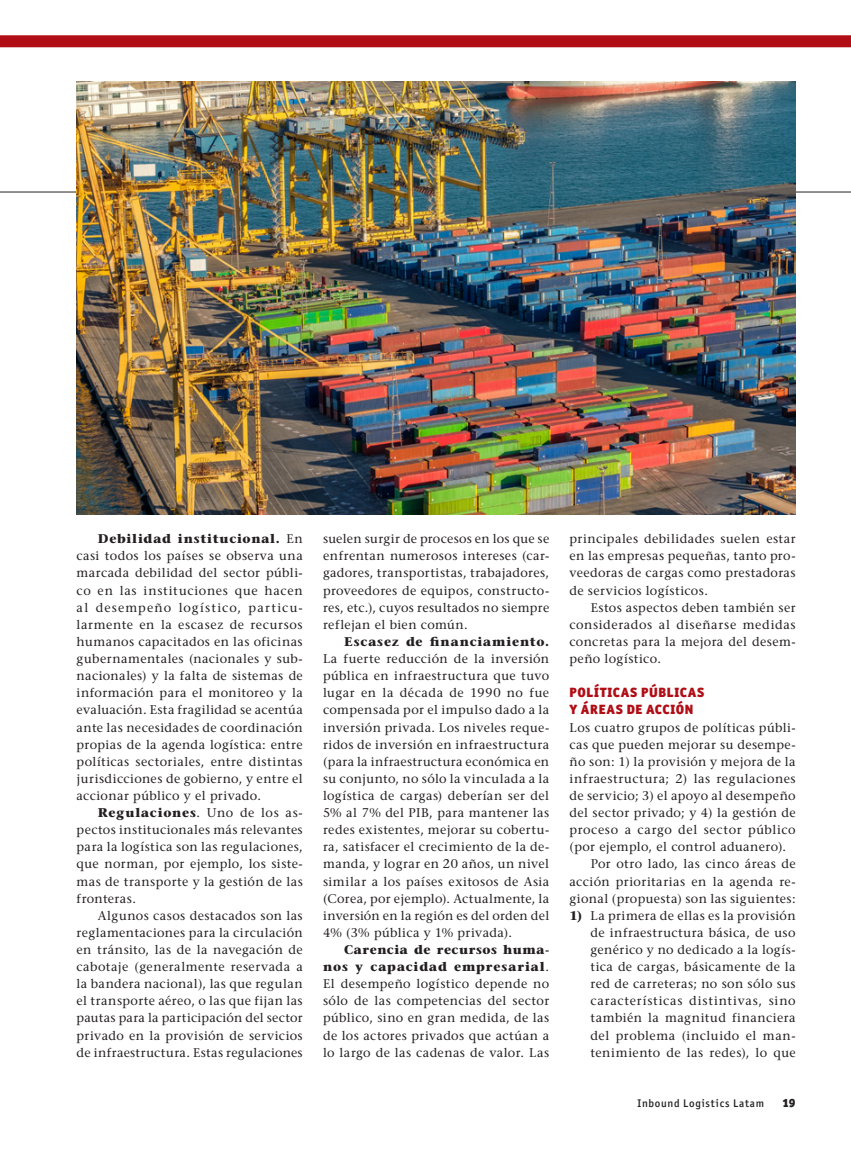
<style>
.page{position:relative;width:851px;height:1149px;background:#fff}
.page>*{position:absolute;margin:0;border:0;box-sizing:border-box;transform-origin:0 0}
.t1{font:900 13.5px/17.1px "Officina Sans ITC Std";letter-spacing:.04em;color:#b00d15}
.t2{font:500 12.6px/17.1px "Stone Serif Std";letter-spacing:.03em;color:#231f20;text-align:justify}
.t3{font:500 12.6px "Stone Serif Std";letter-spacing:.05em;color:#231f20}
.t4{font:700 12.6px "Stone Serif Std";letter-spacing:.065em;color:#231f20}
.t5{font:900 12px "Officina Sans ITC Std";color:#231f20}
.t6{font:500 11.1px "Officina Sans ITC Std";letter-spacing:.065em;color:#231f20}
.s1{font-weight:700}
</style>
<div class="page">
<div style="left:0;top:35px;width:850px;height:12px;background:#b00d15"></div>
<hr style="left:0;top:191px;width:850px;height:1px;background:#231f20">
<img style="left:77px;top:81px;width:718px;height:433px">
<p class="t2" style="left:77px;top:530px;width:228px;text-indent:21px"><span class="s1">Debilidad institucional.</span> En casi todos los países se observa una marcada debilidad del sector públi&shy;co en las instituciones que hacen al desempeño logístico, particu&shy;larmente en la escasez de recursos humanos capacitados en las oficinas gubernamentales (nacionales y sub&shy;nacionales) y la falta de sistemas de información para el monitoreo y la evaluación. Esta fragilidad se acentúa ante las necesidades de coordinación propias de la agenda logística: entre políticas sectoriales, entre distintas jurisdicciones de gobierno, y entre el accionar público y el privado.</p>
<p class="t2" style="left:77px;top:804px;width:228px;text-indent:21px"><span class="s1">Regulaciones</span>. Uno de los as&shy;pectos institucionales más relevantes para la logística son las regulaciones, que norman, por ejemplo, los siste&shy;mas de transporte y la gestión de las fronteras.</p>
<p class="t2" style="left:77px;top:906px;width:228px;text-indent:21px">Algunos casos destacados son las reglamentaciones para la circulación en tránsito, las de la navegación de cabotaje (generalmente reservada a la bandera nacional), las que regulan el transporte aéreo, o las que fijan las pautas para la participación del sector privado en la provisión de servicios de infraestructura. Estas regulaciones</p>
<p class="t2" style="left:323px;top:530px;width:228px">suelen surgir de procesos en los que se enfrentan numerosos intereses (car&shy;gadores, transportistas, trabajadores, proveedores de equipos, constructo&shy;res, etc.), cuyos resultados no siempre reflejan el bien común.</p>
<p class="t4" style="left:344px;top:633px;width:206px">Escasez de financiamiento.</p>
<p class="t2" style="left:323px;top:650px;width:228px">La fuerte reducción de la inversión pública en infraestructura que tuvo lugar en la década de 1990 no fue compensada por el impulso dado a la inversión privada. Los niveles reque&shy;ridos de inversión en infraestructura (para la infraestructura económica en su conjunto, no sólo la vinculada a la logística de cargas) deberían ser del 5% al 7% del PIB, para mantener las redes existentes, mejorar su cobertu&shy;ra, satisfacer el crecimiento de la de&shy;manda, y lograr en 20 años, un nivel similar a los países exitosos de Asia (Corea, por ejemplo). Actualmente, la inversión en la región es del orden del 4% (3% pública y 1% privada).</p>
<p class="t2" style="left:323px;top:940px;width:228px;text-indent:21px"><span class="s1">Carencia de recursos huma&shy;nos y capacidad empresarial</span>.<br>El desempeño logístico depende no sólo de las competencias del sector público, sino en gran medida, de las de los actores privados que actúan a lo largo de las cadenas de valor. Las</p>
<p class="t2" style="left:569px;top:530px;width:228px">principales debilidades suelen estar en las empresas pequeñas, tanto pro&shy;veedoras de cargas como prestadoras de servicios logísticos.</p>
<p class="t2" style="left:569px;top:598px;width:228px;text-indent:21px">Estos aspectos deben también ser considerados al diseñarse medidas concretas para la mejora del desem&shy;peño logístico.</p>
<p class="t1" style="left:569px;top:683px;width:136px">POLÍTICAS PÚBLICAS<br>Y ÁREAS DE ACCIÓN</p>
<p class="t2" style="left:569px;top:718px;width:228px">Los cuatro grupos de políticas públi-</p>
<p class="t2" style="left:569px;top:735px;width:228px">cas que pueden mejorar su desempe-</p>
<p class="t2" style="left:569px;top:752px;width:227px">ño son: 1) la provisión y mejora de la</p>
<p class="t2" style="left:569px;top:769px;width:228px">infraestructura; 2) las regulaciones</p>
<p class="t2" style="left:569px;top:786px;width:228px">de servicio; 3) el apoyo al desempeño</p>
<p class="t2" style="left:569px;top:804px;width:228px">del sector privado; y 4) la gestión de</p>
<p class="t3" style="left:569px;top:822px;width:228px">proceso a cargo del sector público</p>
<p class="t2" style="left:569px;top:838px;width:218px">(por ejemplo, el control aduanero).</p>
<p class="t2" style="left:590px;top:855px;width:206px">Por otro lado, las cinco áreas de</p>
<p class="t2" style="left:569px;top:872px;width:228px">acción prioritarias en la agenda re-</p>
<p class="t2" style="left:569px;top:889px;width:227px">gional (propuesta) son las siguientes:</p>
<p class="t2" style="left:590px;top:906px;width:207px;text-indent:-21px"><span class="s1">1)</span> La primera de ellas es la provisión de infraestructura básica, de uso genérico y no dedicado a la logís&shy;tica de cargas, básicamente de la red de carreteras; no son sólo sus características distintivas, sino también la magnitud financiera del problema (incluido el man&shy;tenimiento de las redes), lo que</p>
<p class="t6" style="left:637px;top:1096px;width:128px">Inbound Logistics Latam</p>
<p class="t5" style="left:782px;top:1094px;width:15px">19</p>
</div>
